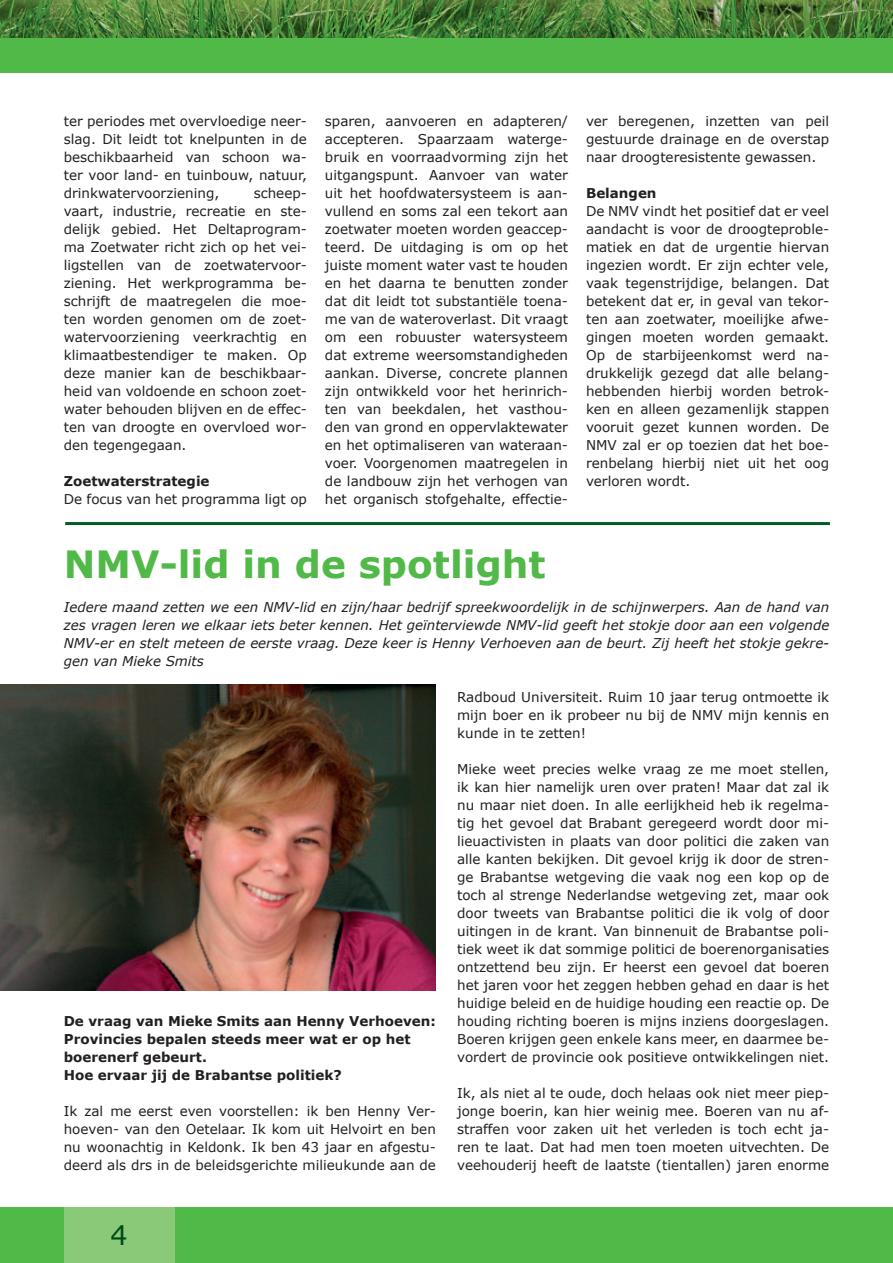
<style>
.page{position:relative;width:893px;height:1263px;background:#fff}
.page>*{position:absolute;margin:0;border:0;box-sizing:border-box;transform-origin:0 0}
.t1{font:700 37.5px "Verdana";color:#51b948}
.t2{font:27px "Verdana";color:#004a1a}
.t3{font:13.5px/18px "Verdana";color:#231f20;text-align:justify}
.t4{font:italic 13.5px/18px "Verdana";color:#231f20;text-align:justify}
.t5{font:700 13.5px/18px "Verdana";color:#231f20}
</style>
<div class="page">
<img style="left:0;top:0;width:893px;height:38px">
<div style="left:0;top:38px;width:893px;height:34px;background:#51b948"></div>
<div style="left:0;top:1207px;width:893px;height:56px;background:#51b948"></div>
<div style="left:64px;top:1207px;width:110px;height:56px;background:#8ac978"></div>
<img style="left:0;top:684px;width:436px;height:306px">
<hr style="left:65px;top:522px;width:765px;height:3px;background:#005d28">
<p class="t3" style="left:64px;top:112px;width:245px">ter periodes met overvloedige neer&shy;slag. Dit leidt tot knelpunten in de beschikbaarheid van schoon wa&shy;ter voor land- en tuinbouw, natuur, drinkwatervoorziening,</p>
<p class="t3" style="left:64px;top:184px;width:245px;text-indent:190px">scheep&shy;vaart, industrie, recreatie en ste&shy;delijk gebied. Het Deltaprogram&shy;ma Zoetwater richt zich op het vei&shy;ligstellen van de zoetwatervoor&shy;ziening. Het werkprogramma be&shy;schrijft de maatregelen die moe&shy;ten worden genomen om de zoet&shy;watervoorziening veerkrachtig en klimaatbestendiger te maken. Op deze manier kan de beschikbaar&shy;heid van voldoende en schoon zoet&shy;water behouden blijven en de effec&shy;ten van droogte en overvloed wor&shy;den tegengegaan.</p>
<p class="t5" style="left:64px;top:472px;width:147px">Zoetwaterstrategie</p>
<p class="t3" style="left:64px;top:490px;width:245px">De focus van het programma ligt op</p>
<p class="t3" style="left:325px;top:112px;width:245px">sparen, aanvoeren en adapteren/ accepteren. Spaarzaam waterge&shy;bruik en voorraadvorming zijn het uitgangspunt. Aanvoer van water uit het hoofdwatersysteem is aan&shy;vullend en soms zal een tekort aan zoetwater moeten worden geaccep&shy;teerd. De uitdaging is om op het juiste moment water vast te houden en het daarna te benutten zonder dat dit leidt tot substantiële toena&shy;me van de wateroverlast. Dit vraagt om een robuuster watersysteem dat extreme weersomstandigheden aankan. Diverse, concrete plannen zijn ontwikkeld voor het herinrich&shy;ten van beekdalen, het vasthou&shy;den van grond en oppervlaktewater en het optimaliseren van wateraan&shy;voer. Voorgenomen maatregelen in de landbouw zijn het verhogen van het organisch stofgehalte, effectie-</p>
<p class="t3" style="left:586px;top:111px;width:245px">ver beregenen, inzetten van peil gestuurde drainage en de overstap naar droogteresistente gewassen.</p>
<p class="t5" style="left:586px;top:183px;width:72px">Belangen</p>
<p class="t3" style="left:586px;top:201px;width:245px">De NMV vindt het positief dat er veel aandacht is voor de droogteproble&shy;matiek en dat de urgentie hiervan ingezien wordt. Er zijn echter vele, vaak tegenstrijdige, belangen. Dat betekent dat er, in geval van tekor&shy;ten aan zoetwater, moeilijke afwe&shy;gingen moeten worden gemaakt.<br>Op de starbijeenkomst werd na&shy;drukkelijk gezegd dat alle belang&shy;hebbenden hierbij worden betrok&shy;ken en alleen gezamenlijk stappen vooruit gezet kunnen worden. De NMV zal er op toezien dat het boe&shy;renbelang hierbij niet uit het oog verloren wordt.</p>
<h1 class="t1" style="left:64px;top:540px;width:483px">NMV-lid in de spotlight</h1>
<p class="t4" style="left:64px;top:598px;width:767px">Iedere maand zetten we een NMV-lid en zijn/haar bedrijf spreekwoordelijk in de schijnwerpers. Aan de hand van zes vragen leren we elkaar iets beter kennen. Het geïnterviewde NMV-lid geeft het stokje door aan een volgende NMV-er en stelt meteen de eerste vraag. Deze keer is Henny Verhoeven aan de beurt. Zij heeft het stokje gekre&shy;gen van Mieke Smits</p>
<p class="t5" style="left:64px;top:1012px;width:374px">De vraag van Mieke Smits aan Henny Verhoeven:<br>Provincies bepalen steeds meer wat er op het boerenerf gebeurt.<br>Hoe ervaar jij de Brabantse politiek?</p>
<p class="t3" style="left:64px;top:1102px;width:374px">Ik zal me eerst even voorstellen: ik ben Henny Ver&shy;hoeven- van den Oetelaar. Ik kom uit Helvoirt en ben nu woonachtig in Keldonk. Ik ben 43 jaar en afgestu&shy;deerd als drs in de beleidsgerichte milieukunde aan de</p>
<h2 class="t2" style="left:110px;top:1218px;width:19px">4</h2>
<p class="t3" style="left:457px;top:688px;width:374px">Radboud Universiteit. Ruim 10 jaar terug ontmoette ik mijn boer en ik probeer nu bij de NMV mijn kennis en kunde in te zetten!</p>
<p class="t3" style="left:457px;top:760px;width:374px">Mieke weet precies welke vraag ze me moet stellen, ik kan hier namelijk uren over praten! Maar dat zal ik nu maar niet doen. In alle eerlijkheid heb ik regelma&shy;tig het gevoel dat Brabant geregeerd wordt door mi&shy;lieuactivisten in plaats van door politici die zaken van alle kanten bekijken. Dit gevoel krijg ik door de stren&shy;ge Brabantse wetgeving die vaak nog een kop op de toch al strenge Nederlandse wetgeving zet, maar ook door tweets van Brabantse politici die ik volg of door uitingen in de krant. Van binnenuit de Brabantse poli&shy;tiek weet ik dat sommige politici de boerenorganisaties ontzettend beu zijn. Er heerst een gevoel dat boeren het jaren voor het zeggen hebben gehad en daar is het huidige beleid en de huidige houding een reactie op. De houding richting boeren is mijns inziens doorgeslagen.<br>Boeren krijgen geen enkele kans meer, en daarmee be&shy;vordert de provincie ook positieve ontwikkelingen niet.</p>
<p class="t3" style="left:457px;top:1084px;width:374px">Ik, als niet al te oude, doch helaas ook niet meer piep&shy;jonge boerin, kan hier weinig mee. Boeren van nu af&shy;straffen voor zaken uit het verleden is toch echt ja&shy;ren te laat. Dat had men toen moeten uitvechten. De veehouderij heeft de laatste (tientallen) jaren enorme</p>
</div>
